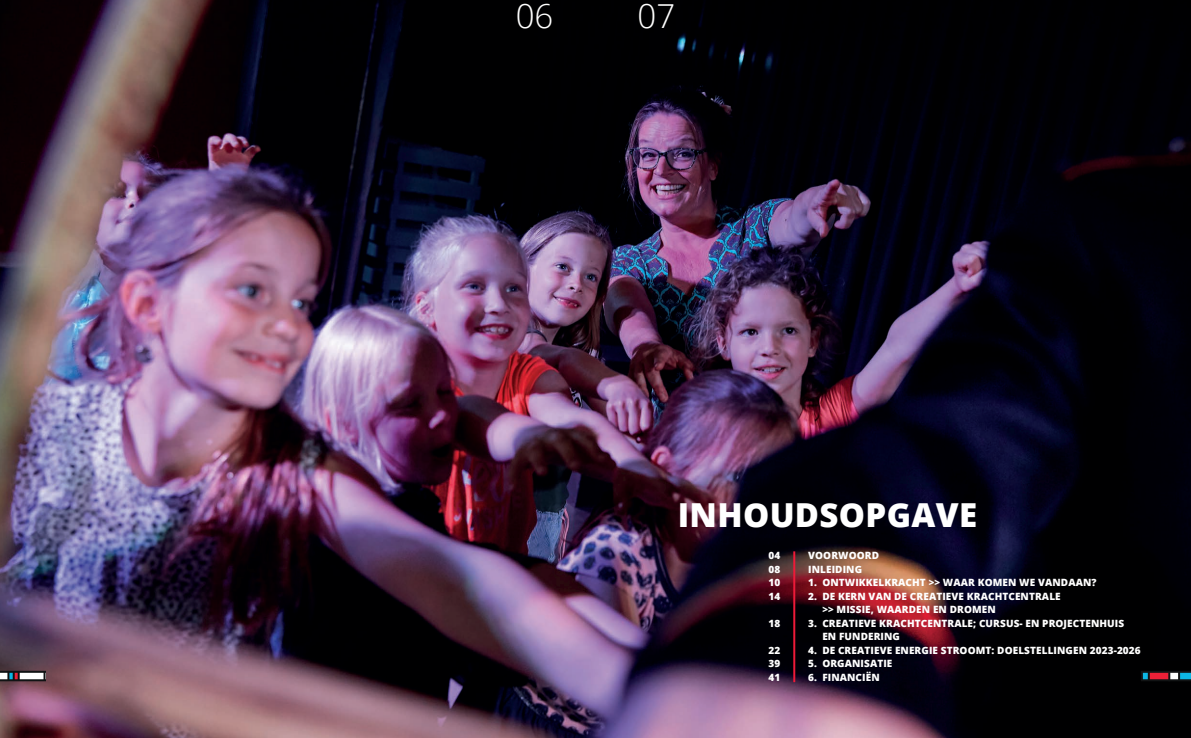
<style>
.page{position:relative;width:1191px;height:738px;background:#fff}
.page>*{position:absolute;margin:0;border:0;box-sizing:border-box;transform-origin:0 0}
.t1{font:800 33px "Open Sans";letter-spacing:.01em;color:#fff}
.t2{font:300 33px "Open Sans";color:#fff}
.t3{font:800 10px/13.5px "Open Sans";letter-spacing:.01em;color:#fff}
</style>
<div class="page">
<img style="left:0;top:0;width:1191px;height:737px">
<svg style="left:0;top:672px;width:44px;height:6px"></svg>
<hr style="left:0;top:678px;width:45px;height:2px;background:#111314">
<svg style="left:7px;top:672px;width:13px;height:8px"></svg>
<svg style="left:44px;top:671px;width:2px;height:9px"></svg>
<hr style="left:0;top:670px;width:45px;height:2px;background:#111314">
<svg style="left:1170px;top:672px;width:8px;height:6px"></svg>
<svg style="left:1180px;top:672px;width:11px;height:6px"></svg>
<svg style="left:1149px;top:672px;width:19px;height:6px"></svg>
<svg style="left:1168px;top:672px;width:2px;height:6px"></svg>
<svg style="left:1178px;top:672px;width:2px;height:6px"></svg>
<hr style="left:1140px;top:678px;width:51px;height:2px;background:#111314">
<svg style="left:1140px;top:672px;width:9px;height:8px"></svg>
<hr style="left:1140px;top:670px;width:51px;height:2px;background:#111314">
<hr style="left:793px;top:551px;width:2px;height:130px;background:#ed1a38">
<h1 class="t2" style="left:515px;top:-6px;width:39px">06</h1>
<h1 class="t2" style="left:637px;top:-6px;width:39px">07</h1>
<h1 class="t1" style="left:677px;top:489px;width:301px">INHOUDSOPGAVE</h1>
<p class="t3" style="left:808px;top:547px;width:72px">VOORWOORD<br>INLEIDING</p>
<p class="t3" style="left:808px;top:574px;width:290px">1. ONTWIKKELKRACHT &gt;&gt; WAAR KOMEN WE VANDAAN?</p>
<p class="t3" style="left:822px;top:588px;width:240px;text-indent:-14px">2. DE KERN VAN DE CREATIEVE KRACHTCENTRALE &gt;&gt; MISSIE, WAARDEN EN DROMEN</p>
<p class="t3" style="left:822px;top:615px;width:303px;text-indent:-14px">3. CREATIEVE KRACHTCENTRALE; CURSUS- EN PROJECTENHUIS<br>EN FUNDERING</p>
<p class="t3" style="left:808px;top:642px;width:334px">4. DE CREATIEVE ENERGIE STROOMT: DOELSTELLINGEN 2023-2026</p>
<p class="t3" style="left:808px;top:655px;width:86px">5. ORGANISATIE</p>
<p class="t3" style="left:808px;top:669px;width:73px">6. FINANCIËN</p>
<p class="t3" style="left:768px;top:547px;width:13px;text-align:justify">04<br>08<br>10<br>14</p>
<p class="t3" style="left:768px;top:615px;width:13px">18</p>
<p class="t3" style="left:768px;top:642px;width:13px;text-align:justify">22<br>39<br>41</p>
</div>
